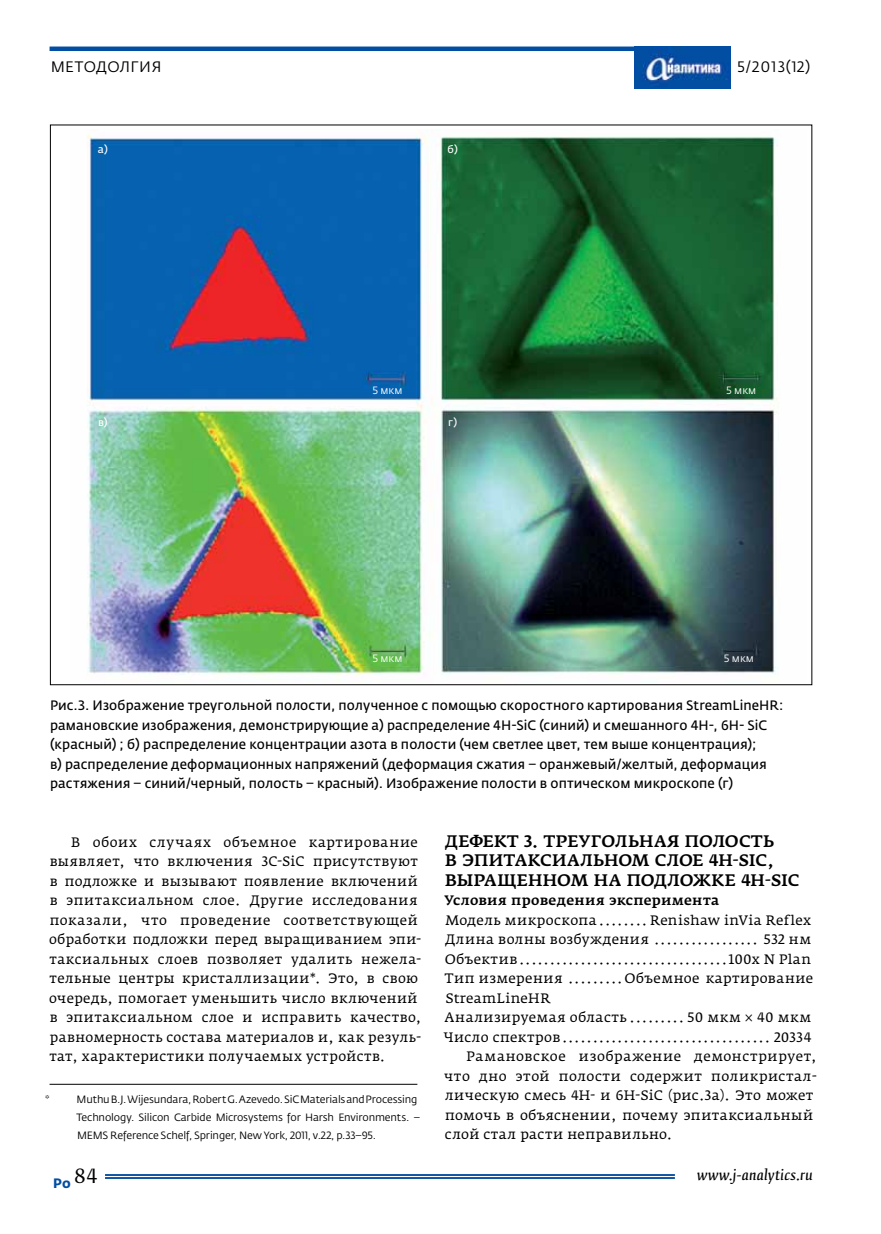
<style>
.page{position:relative;width:881px;height:1234px;background:#fff}
.page>*{position:absolute;margin:0;border:0;box-sizing:border-box;transform-origin:0 0}
.t1{font:500 16.5px/19.5px "Fedra Serif A Pro";letter-spacing:.01em;color:#000}
.t2{font:15px "Fedra Sans Alt Pro";letter-spacing:.02em;color:#000}
.t3{font:13.5px/19.5px "Fedra Serif A Pro";letter-spacing:.035em;color:#000}
.t4{font:13.5px/19.5px "Fedra Sans Pro";letter-spacing:.01em;color:#000}
.t5{font:500 13.5px "Fedra Serif A Pro";letter-spacing:.025em;color:#000}
.t6{font:italic 13.5px "Fedra Serif B Pro";letter-spacing:.02em;color:#000}
.t7{font:700 13.5px "Fedra Sans Pro";color:#034ea2}
.t8{font:10.5px/18px "Fedra Sans Pro";letter-spacing:-.015em;color:#000}
.t9{font:10.5px "Fedra Sans Pro";color:#fff}
.t10{font:10.5px "Fedra Sans Pro";color:#fff}
</style>
<div class="page">
<div style="left:50px;top:46px;width:680px;height:5px;background:#034ea2"></div>
<img style="left:634px;top:47px;width:96px;height:42px">
<hr style="left:50px;top:1083px;width:367px;height:1px;background:#000">
<hr style="left:105px;top:1173px;width:569px;height:2px;background:#034ea2">
<hr style="left:105px;top:1176px;width:569px;height:2px;background:#034ea2">
<img style="left:87px;top:134px;width:692px;height:542px">
<p class="t2" style="left:51px;top:57px;width:112px">МЕТОДОЛГИЯ</p>
<p class="t2" style="left:737px;top:57px;width:74px">5/2013(12)</p>
<p class="t10" style="left:98px;top:143px;width:11px">a)</p>
<p class="t10" style="left:98px;top:415px;width:11px">в)</p>
<p class="t10" style="left:447px;top:143px;width:12px">б)</p>
<p class="t9" style="left:372px;top:383px;width:32px">5 мкм</p>
<p class="t9" style="left:725px;top:383px;width:32px">5 мкм</p>
<p class="t10" style="left:448px;top:415px;width:10px">г)</p>
<p class="t9" style="left:372px;top:651px;width:32px">5 мкм</p>
<p class="t9" style="left:723px;top:651px;width:32px">5 мкм</p>
<p class="t4" style="left:50px;top:695px;width:734px">Рис.3. Изображение треугольной полости, полученное с помощью скоростного картирования StreamLineHR: рамановские изображения, демонстрирующие а) распределение 4H-SiC (синий) и смешанного 4H-, 6H- SiC (красный) ; б) распределение концентрации азота в полости (чем светлее цвет, тем выше концентрация);<br>в) распределение деформационных напряжений (деформация сжатия – оранжевый/желтый, деформация растяжения – синий/черный, полость – красный). Изображение полости в оптическом микроскопе (г)</p>
<p class="t3" style="left:49px;top:832px;width:373px;text-indent:22px">В обоих случаях объемное картирование выявляет, что включения 3С-SiC присутствуют в подложке и вызывают появление включений в эпитаксиальном слое. Другие исследования показали, что проведение соответствующей обработки подложки перед выращиванием эпи&shy;таксиальных слоев позволяет удалить нежела&shy;тельные центры кристаллизации*. Это, в свою очередь, помогает уменьшить число включений в эпитаксиальном слое и исправить качество, равномерность состава материалов и, как резуль&shy;тат, характеристики получаемых устройств.</p>
<p class="t8" style="left:45px;top:1090px;width:6px">*</p>
<p class="t8" style="left:76px;top:1090px;width:345px">Muthu B.J. Wijesundara, Robert G. Azevedo. SiC Materials and Processing<br>Technology. Silicon Carbide Microsystems for Harsh Environments. –<br>MEMS Reference Schelf, Springer, New York, 2011, v.22, p.33–95.</p>
<p class="t1" style="left:445px;top:830px;width:355px">Дефект 3. Треугольная полость<br>в эпитаксиальном слое 4Н-SiC, выращенном на подложке 4Н-SiC</p>
<p class="t5" style="left:444px;top:891px;width:276px">Условия проведения эксперимента</p>
<p class="t3" style="left:445px;top:910px;width:367px">Модель микроскопа........ Renishaw inVia Reflex</p>
<p class="t3" style="left:445px;top:929px;width:367px">Длина волны возбуждения ................. 532 нм</p>
<p class="t3" style="left:444px;top:949px;width:367px">Объектив..................................100х N Plan</p>
<p class="t3" style="left:444px;top:968px;width:370px">Тип измерения .........Объемное картирование</p>
<p class="t3" style="left:445px;top:987px;width:106px">StreamLineHR</p>
<p class="t3" style="left:444px;top:1007px;width:368px">Анализируемая область ......... 50 мкм × 40 мкм</p>
<p class="t3" style="left:443px;top:1026px;width:369px">Число спектров.................................. 20334</p>
<p class="t3" style="left:466px;top:1046px;width:352px">Рамановское изображение демонстрирует,</p>
<p class="t3" style="left:444px;top:1065px;width:374px">что дно этой полости содержит поликристал-</p>
<p class="t3" style="left:445px;top:1085px;width:369px">лическую смесь 4Н- и 6Н-SiC (рис.3а). Это может</p>
<p class="t3" style="left:445px;top:1104px;width:369px">помочь в объяснении, почему эпитаксиальный</p>
<p class="t3" style="left:445px;top:1124px;width:229px">слой стал расти неправильно.</p>
<p class="t7" style="left:53px;top:1174px;width:46px">Po <sup>84</sup></p>
<p class="t6" style="left:697px;top:1166px;width:117px">www.j-analytics.ru</p>
</div>
